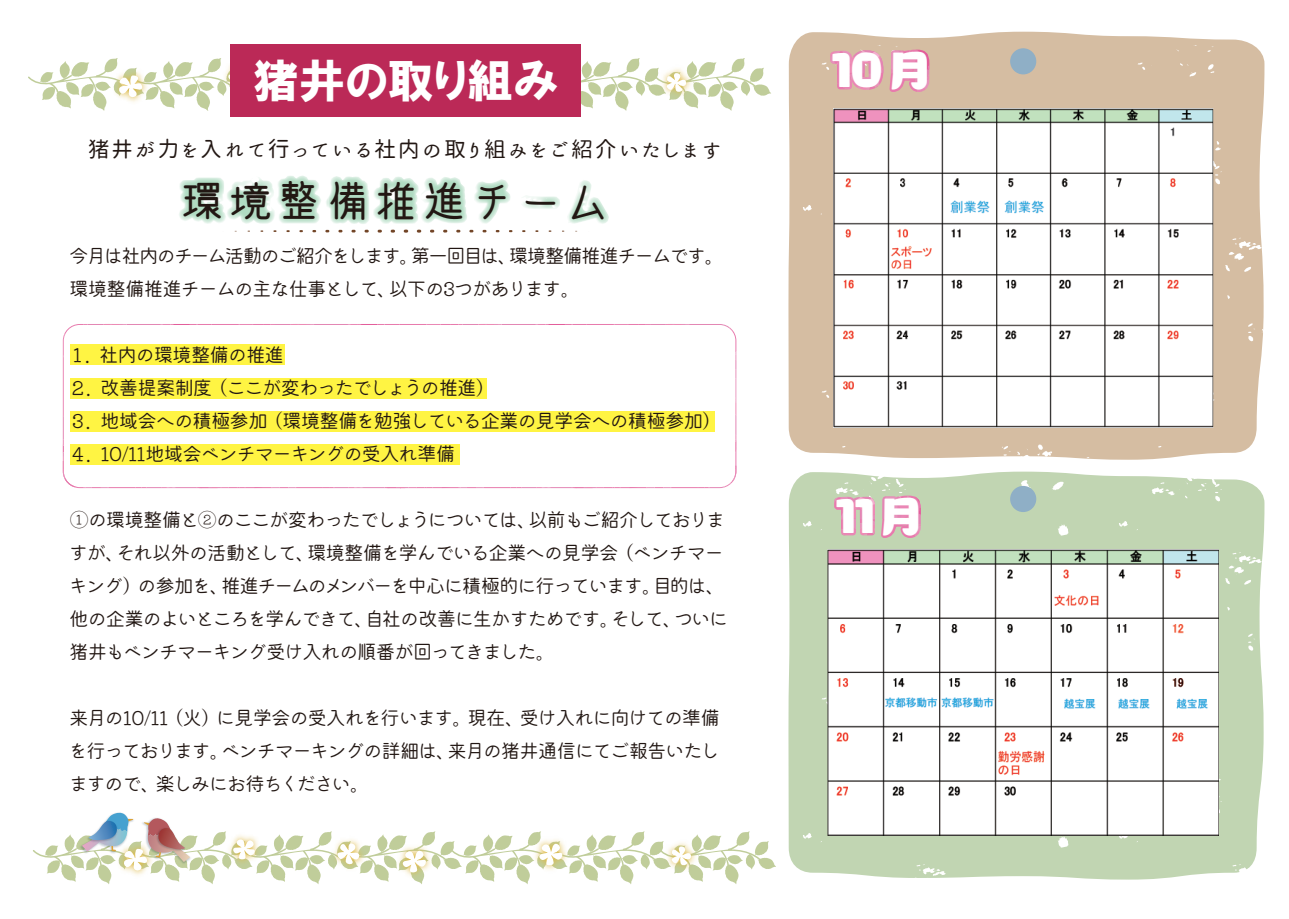
<style>
.page{position:relative;width:1289px;height:919px;background:#fff}
.page>*{position:absolute;margin:0;border:0;box-sizing:border-box;transform-origin:0 0}
.t1{font:46.05px "HGP Soei Kakugothic UB";color:#fff}
.t2{font:42px "puikko";letter-spacing:.06em;color:#fff}
.t3{font:40.2px "cinecaption";letter-spacing:.2em;color:#221713}
.t4{font:21.45px "Honoka Maru Gothic";letter-spacing:.1em;color:#221713}
.t5{font:19.5px/33px "Mamelon 3 Hi Regular";letter-spacing:-.08em;color:#221713}
.t6{font:19.5px/33px "Mamelon 3 Hi Regular";letter-spacing:-.06em;color:#221713}
</style>
<div class="page">
<div style="left:70px;top:344px;width:215px;height:21px;background:#fff443"></div>
<div style="left:70px;top:378px;width:416px;height:20px;background:#fff443"></div>
<div style="left:70px;top:411px;width:644px;height:20px;background:#fff443"></div>
<div style="left:70px;top:444px;width:389px;height:20px;background:#fff443"></div>
<svg style="left:788px;top:32px;width:476px;height:427px;background:#d7c1a8"></svg>
<svg style="left:788px;top:471px;width:476px;height:408px;background:#c5d7b7"></svg>
<svg style="left:28px;top:58px;width:743px;height:53px"></svg>
<svg style="left:33px;top:812px;width:743px;height:72px"></svg>
<div style="left:231px;top:44px;width:350px;height:73px;background:#bb2957"></div>
<svg style="left:179px;top:176px;width:430px;height:56px"></svg>
<div style="left:1010px;top:486px;width:26px;height:26px;background:#8fafc6;border-radius:50%"></div>
<div style="left:1010px;top:48px;width:26px;height:26px;background:#8fafc6;border-radius:50%"></div>
<svg style="left:831px;top:493px;width:92px;height:47px;background:#d2b2b2"></svg>
<svg style="left:827px;top:47px;width:104px;height:48px;background:#dda4a9"></svg>
<div style="left:63px;top:324px;width:673px;height:164px;border:1px solid #bfbfbf;border-radius:16px"></div>
<img style="left:833px;top:108px;width:380px;height:319px">
<img style="left:827px;top:549px;width:391px;height:286px">
<h1 class="t1" style="left:253px;top:58px;width:307px">猪井の取り組み</h1>
<p class="t4" style="left:88px;top:133px;width:635px">猪井が力を入れて行っている社内の取り組みをご紹介いたします</p>
<h3 class="t3" style="left:182px;top:179px;width:428px">環境整備推進チーム</h3>
<p class="t5" style="left:69px;top:239px;width:656px">今月は社内のチーム活動のご紹介をします。第一回目は、環境整備推進チームです。環境整備推進チームの主な仕事として、以下の3つがあります。</p>
<p class="t6" style="left:68px;top:338px;width:655px">１．社内の環境整備の推進<br>２．改善提案制度（ここが変わったでしょうの推進）<br>３．地域会への積極参加（環境整備を勉強している企業の見学会への積極参加）<br>４．10/11地域会ベンチマーキングの受入れ準備</p>
<p class="t5" style="left:69px;top:503px;width:661px">①の環境整備と②のここが変わったでしょうについては、以前もご紹介しておりますが、それ以外の活動として、環境整備を学んでいる企業への見学会（ベンチマーキング）の参加を、推進チームのメンバーを中心に積極的に行っています。目的は、他の企業のよいところを学んできて、自社の改善に生かすためです。そして、ついに猪井もベンチマーキング受け入れの順番が回ってきました。</p>
<p class="t5" style="left:69px;top:701px;width:653px;text-align:justify">来月の10/11（火）に見学会の受入れを行います。現在、受け入れに向けての準備を行っております。ベンチマーキングの詳細は、来月の猪井通信にてご報告いたしますので、楽しみにお待ちください。</p>
<h2 class="t2" style="left:831px;top:42px;width:100px">10月</h2>
<h2 class="t2" style="left:835px;top:487px;width:88px">11月</h2>
</div>
